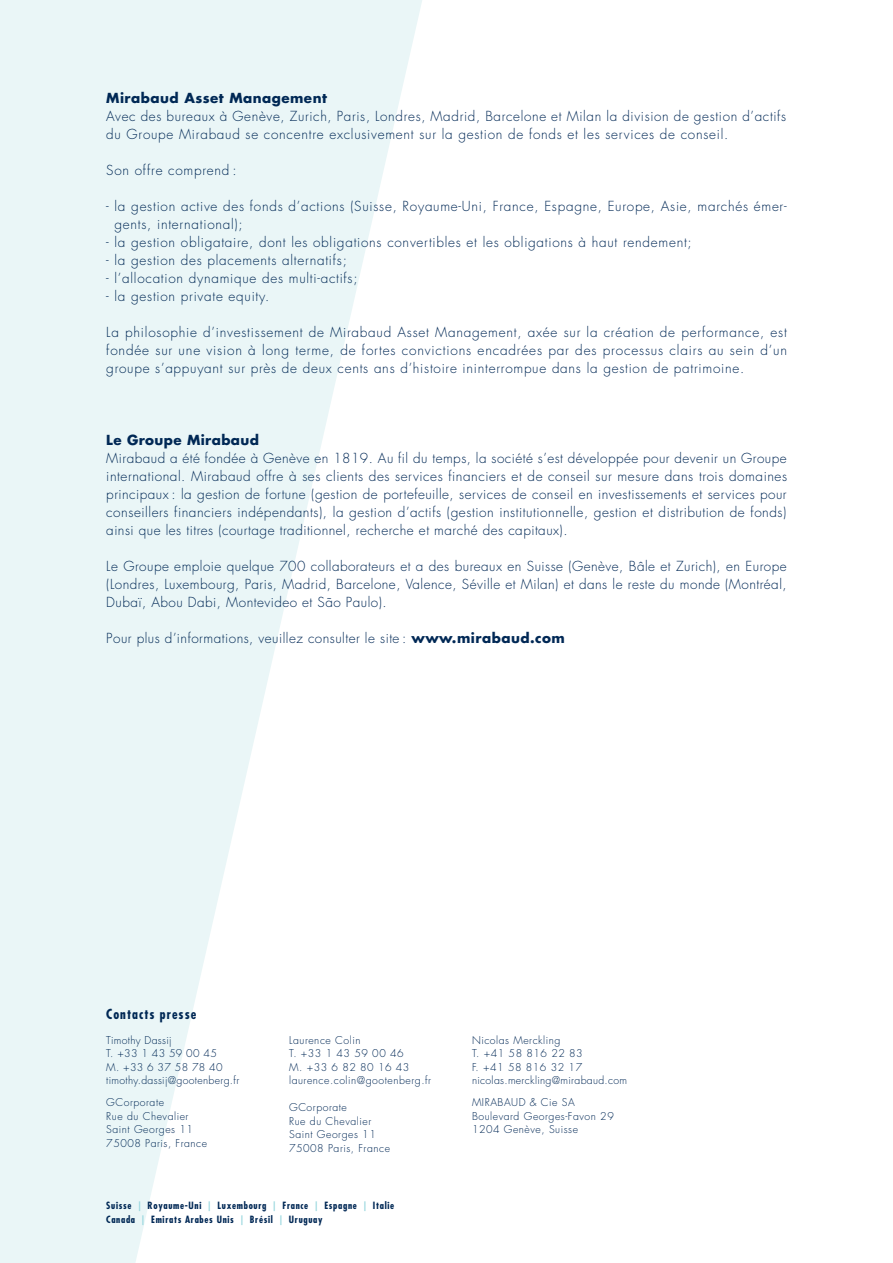
<style>
.page{position:relative;width:893px;height:1263px;background:#fff}
.page>*{position:absolute;margin:0;border:0;box-sizing:border-box;transform-origin:0 0}
.Texte_courant{font:300 13.5px/18px "Futura Std";letter-spacing:.055em;color:#002855;text-align:justify}
.Texte_courant-2{font:300 13.5px "Futura Std";letter-spacing:.035em;color:#002855}
.Texte_courant-3{font:700 13.5px "Futura Std";letter-spacing:.035em;color:#002855}
.Presse_Titre{font:700 condensed 13.5px "Futura Std";letter-spacing:.075em;color:#002855}
.Presse_texte{font:300 10.5px/13.5px "Futura Std";letter-spacing:.05em;color:#002855}
.Presse_texte-2{font:300 10.5px/13.5px "Futura Std";letter-spacing:.03em;color:#002855}
.t1{font:700 condensed 9.75px "Futura Std";letter-spacing:.07em;color:#002855}
.s1{font-weight:700}
.s2{color:#98d7de}
</style>
<div class="page">
<svg style="left:0;top:0;width:422px;height:1263px;fill:#eaf6f7"></svg>
<p class="Texte_courant-3" style="left:106px;top:89px;width:222px">Mirabaud Asset Management</p>
<p class="Texte_courant" style="left:106px;top:108px;width:681px">Avec des bureaux à Genève, Zurich, Paris, Londres, Madrid, Barcelone et Milan la division de gestion d’actifs du Groupe Mirabaud se concentre exclusivement sur la gestion de fonds et les services de conseil.</p>
<p class="Texte_courant" style="left:106px;top:162px;width:132px">Son offre comprend :</p>
<p class="Texte_courant" style="left:115px;top:198px;width:674px;text-indent:-8px">- la gestion active des fonds d’actions (Suisse, Royaume-Uni, France, Espagne, Europe, Asie, marchés émer&shy;gents, international);</p>
<p class="Texte_courant" style="left:106px;top:234px;width:587px">- la gestion obligataire, dont les obligations convertibles et les obligations à haut rendement;</p>
<p class="Texte_courant" style="left:106px;top:252px;width:242px">- la gestion des placements alternatifs;</p>
<p class="Texte_courant" style="left:106px;top:270px;width:253px">- l’allocation dynamique des multi-actifs;</p>
<p class="Texte_courant" style="left:106px;top:288px;width:164px">- la gestion private equity.</p>
<p class="Texte_courant" style="left:106px;top:324px;width:682px">La philosophie d’investissement de Mirabaud Asset Management, axée sur la création de performance, est fondée sur une vision à long terme, de fortes convictions encadrées par des processus clairs au sein d’un groupe s’appuyant sur près de deux cents ans d’histoire ininterrompue dans la gestion de patrimoine.</p>
<p class="Texte_courant-3" style="left:106px;top:431px;width:154px">Le Groupe Mirabaud</p>
<p class="Texte_courant" style="left:106px;top:450px;width:682px">Mirabaud a été fondée à Genève en 1819. Au fil du temps, la société s’est développée pour devenir un Groupe international. Mirabaud offre à ses clients des services financiers et de conseil sur mesure dans trois domaines principaux : la gestion de fortune (gestion de portefeuille, services de conseil en investissements et services pour conseillers financiers indépendants), la gestion d’actifs (gestion institutionnelle, gestion et distribution de fonds) ainsi que les titres (courtage traditionnel, recherche et marché des capitaux).</p>
<p class="Texte_courant" style="left:106px;top:558px;width:682px">Le Groupe emploie quelque 700 collaborateurs et a des bureaux en Suisse (Genève, Bâle et Zurich), en Europe (Londres, Luxembourg, Paris, Madrid, Barcelone, Valence, Séville et Milan) et dans le reste du monde (Montréal, Dubaï, Abou Dabi, Montevideo et São Paulo).</p>
<p class="Texte_courant-2" style="left:106px;top:630px;width:460px">Pour plus d’informations, veuillez consulter le site : <span class="s1">www.mirabaud.com</span></p>
<p class="Presse_Titre" style="left:106px;top:1005px;width:92px">Contacts presse</p>
<p class="Presse_texte-2" style="left:106px;top:1033px;width:134px">Timothy Dassij<br>T. +33 1 43 59 00 45<br>M. +33 6 37 58 78 40 timothy.dassij@gootenberg.fr</p>
<p class="Presse_texte" style="left:106px;top:1096px;width:102px">GCorporate<br>Rue du Chevalier<br>Saint Georges 11<br>75008 Paris, France</p>
<p class="Presse_texte" style="left:289px;top:1033px;width:143px">Laurence Colin<br>T. +33 1 43 59 00 46<br>M. +33 6 82 80 16 43 laurence.colin@gootenberg.fr</p>
<p class="Presse_texte" style="left:289px;top:1101px;width:102px">GCorporate<br>Rue du Chevalier<br>Saint Georges 11<br>75008 Paris, France</p>
<p class="t1" style="left:106px;top:1200px;width:289px">Suisse <span class="s2">|</span> Royaume-Uni <span class="s2">|</span> Luxembourg <span class="s2">|</span> France <span class="s2">|</span> Espagne <span class="s2">|</span> Italie</p>
<p class="t1" style="left:106px;top:1213px;width:218px">Canada <span class="s2">|</span> Emirats Arabes Unis <span class="s2">|</span> Brésil <span class="s2">|</span> Uruguay</p>
<p class="Presse_texte" style="left:472px;top:1033px;width:157px">Nicolas Merckling<br>T. +41 58 816 22 83<br>F. +41 58 816 32 17 nicolas.merckling@mirabaud.com</p>
<p class="Presse_texte" style="left:472px;top:1096px;width:143px">MIRABAUD &amp; Cie SA<br>Boulevard Georges-Favon 29<br>1204 Genève, Suisse</p>
</div>
